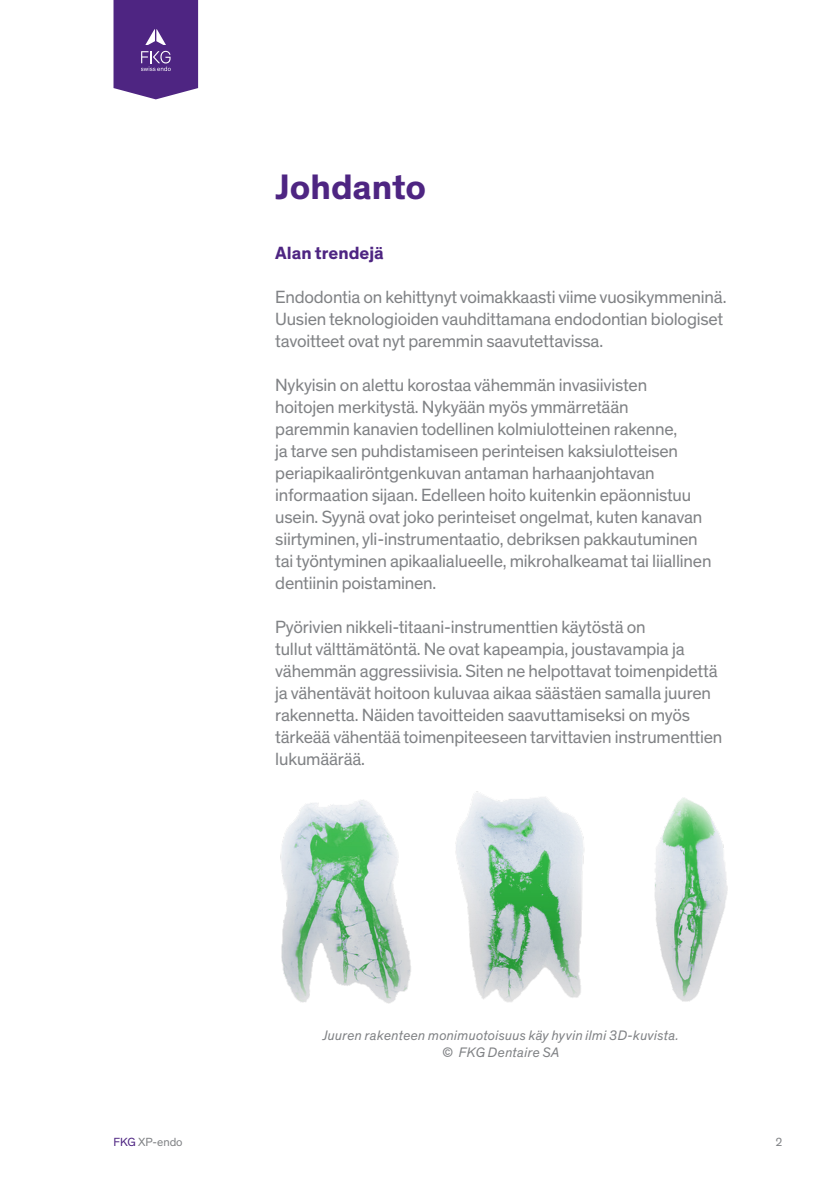
<style>
.page{position:relative;width:840px;height:1191px;background:#fff}
.page>*{position:absolute;margin:0;border:0;box-sizing:border-box;transform-origin:0 0}
.t1{font:700 36px "Theinhardt";color:#4e2582}
.t2{font:18px/22px "Theinhardt";letter-spacing:-.01em;color:#808285}
.t3{font:700 18px "Theinhardt";color:#4e2582}
.t4{font:italic 14px/16.8px "Theinhardt";letter-spacing:.02em;color:#808285;text-align:center}
.t5{font:12px "Theinhardt";color:#808285}
.s1{color:#4e2582}
</style>
<div class="page">
<img style="left:455px;top:791px;width:129px;height:211px">
<img style="left:280px;top:800px;width:131px;height:204px">
<img style="left:654px;top:797px;width:74px;height:205px">
<svg style="left:113px;top:0;width:85px;height:99px;background:#5e398d"></svg>
<h1 class="t1" style="left:275px;top:164px;width:152px">Johdanto</h1>
<p class="t3" style="left:275px;top:242px;width:110px">Alan trendejä</p>
<p class="t2" style="left:275px;top:286px;width:452px">Endodontia on kehittynyt voimakkaasti viime vuosikymmeninä.<br>Uusien teknologioiden vauhdittamana endodontian biologiset tavoitteet ovat nyt paremmin saavutettavissa.</p>
<p class="t2" style="left:275px;top:374px;width:437px">Nykyisin on alettu korostaa vähemmän invasiivisten<br>hoitojen merkitystä. Nykyään myös ymmärretään<br>paremmin kanavien todellinen kolmiulotteinen rakenne,<br>ja tarve sen puhdistamiseen perinteisen kaksiulotteisen periapikaaliröntgenkuvan antaman harhaanjohtavan informaation sijaan. Edelleen hoito kuitenkin epäonnistuu usein. Syynä ovat joko perinteiset ongelmat, kuten kanavan siirtyminen, yli-instrumentaatio, debriksen pakkautuminen tai työntyminen apikaalialueelle, mikrohalkeamat tai liiallinen dentiinin poistaminen.</p>
<p class="t2" style="left:275px;top:616px;width:448px">Pyörivien nikkeli-titaani-instrumenttien käytöstä on<br>tullut välttämätöntä. Ne ovat kapeampia, joustavampia ja vähemmän aggressiivisia. Siten ne helpottavat toimenpidettä ja vähentävät hoitoon kuluvaa aikaa säästäen samalla juuren rakennetta. Näiden tavoitteiden saavuttamiseksi on myös tärkeää vähentää toimenpiteeseen tarvittavien instrumenttien lukumäärää.</p>
<p class="t4" style="left:322px;top:1027px;width:357px">Juuren rakenteen monimuotoisuus käy hyvin ilmi 3D-kuvista. © FKG Dentaire SA</p>
<p class="t5" style="left:113px;top:1134px;width:71px"><span class="s1">FKG</span> XP-endo</p>
<p class="t5" style="left:775px;top:1134px;width:9px">2</p>
</div>
